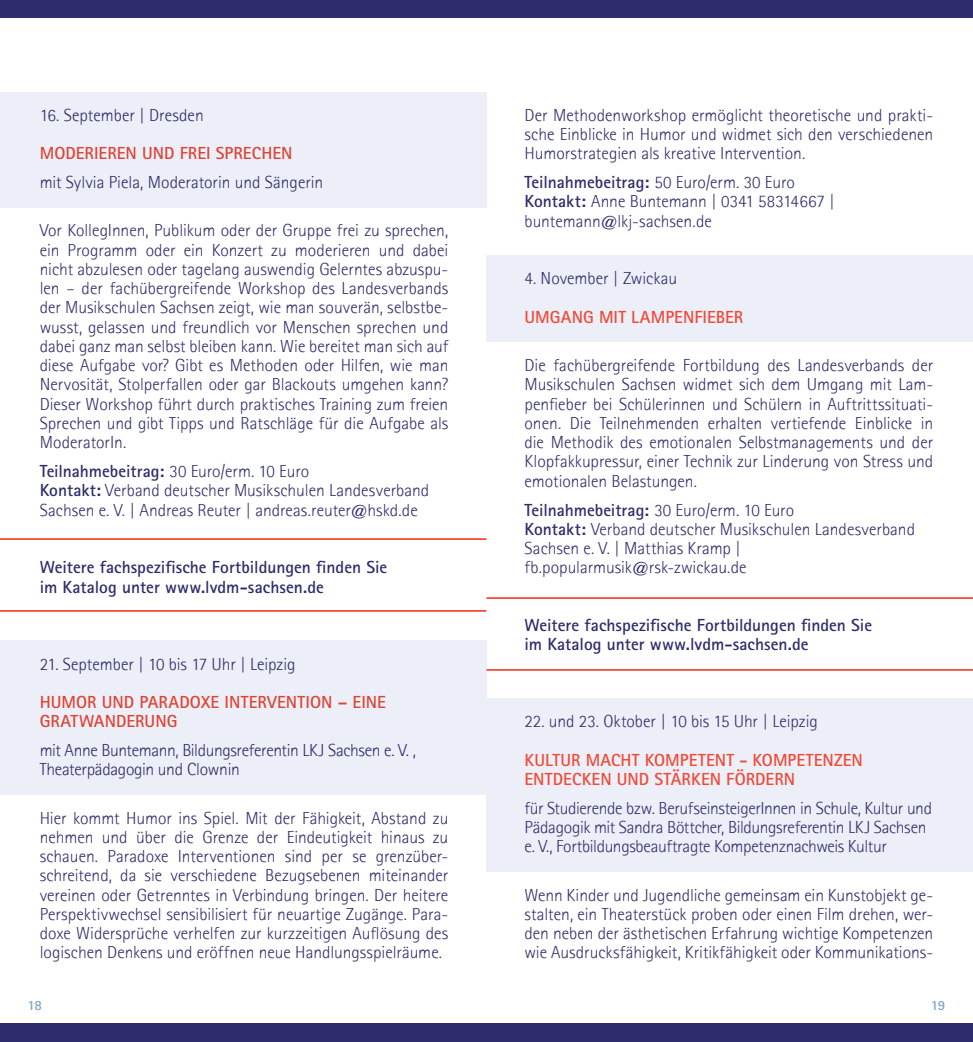
<style>
.page{position:relative;width:973px;height:1042px;background:#fff}
.page>*{position:absolute;margin:0;border:0;box-sizing:border-box;transform-origin:0 0}
.t1{font:300 17.5px/19.2px "Rotis Sans Serif";letter-spacing:-.005em;color:#2e2c6c;text-align:justify}
.t2{font:700 17.5px/19.2px "Rotis Sans Serif Std";letter-spacing:-.005em;color:#2e2c6c}
.t3{font:700 17.5px/19.2px "Rotis Sans Serif Std";letter-spacing:.005em;color:#f04938}
.t4{font:700 14px "Rotis Sans Serif Std";color:#7da3cc}
.s1{font-family:"Rotis Sans Serif";font-weight:300}
.s2{font-family:"Rotis Sans Serif Std";font-weight:700}
</style>
<div class="page">
<div style="left:0;top:1023px;width:972px;height:19px;background:#2e2c6c"></div>
<div style="left:0;top:0;width:972px;height:17px;background:#2e2c6c"></div>
<div style="left:486px;top:698px;width:486px;height:174px;background:#eceff7"></div>
<div style="left:486px;top:256px;width:486px;height:86px;background:#eceff7"></div>
<div style="left:0;top:92px;width:486px;height:115px;background:#eceff7"></div>
<div style="left:0;top:641px;width:486px;height:153px;background:#eceff7"></div>
<svg style="left:0;top:538px;width:972px;height:133px"></svg>
<p class="t1" style="left:40px;top:105px;width:165px">16. September | Dresden</p>
<p class="t3" style="left:40px;top:144px;width:254px">Moderieren und frei sprechen</p>
<p class="t1" style="left:40px;top:173px;width:285px">mit Sylvia Piela, Moderatorin und Sängerin</p>
<p class="t1" style="left:40px;top:221px;width:410px">Vor KollegInnen, Publikum oder der Gruppe frei zu sprechen, ein Programm oder ein Konzert zu moderieren und dabei nicht abzulesen oder tagelang auswendig Gelerntes abzuspu&shy;len – der fachübergreifende Workshop des Landesverbands der Musikschulen Sachsen zeigt, wie man souverän, selbstbe&shy;wusst, gelassen und freundlich vor Menschen sprechen und dabei ganz man selbst bleiben kann. Wie bereitet man sich auf diese Aufgabe vor? Gibt es Methoden oder Hilfen, wie man Nervosität, Stolperfallen oder gar Blackouts umgehen kann?<br>Dieser Workshop führt durch praktisches Training zum freien Sprechen und gibt Tipps und Ratschläge für die Aufgabe als ModeratorIn.</p>
<p class="t2" style="left:40px;top:461px;width:271px">Teilnahmebeitrag: <span class="s1">30 Euro/erm. 10 Euro</span></p>
<p class="t1" style="left:40px;top:481px;width:391px"><span class="s2">Kontakt:</span> Verband deutscher Musikschulen Landesverband<br>Sachsen e. V. | Andreas Reuter | andreas.reuter@hskd.de</p>
<p class="t2" style="left:40px;top:557px;width:349px">Weitere fachspezifische Fortbildungen finden Sie im Katalog unter www.lvdm-sachsen.de</p>
<p class="t1" style="left:40px;top:654px;width:257px">21. September | 10 bis 17 Uhr | Leipzig</p>
<p class="t3" style="left:40px;top:692px;width:348px">Humor und paradoxe Intervention – eine<br>Gratwanderung</p>
<p class="t1" style="left:40px;top:740px;width:378px">mit Anne Buntemann, Bildungsreferentin LKJ Sachsen e. V. ,<br>Theaterpädagogin und Clownin</p>
<p class="t1" style="left:40px;top:808px;width:410px">Hier kommt Humor ins Spiel. Mit der Fähigkeit, Abstand zu nehmen und über die Grenze der Eindeutigkeit hinaus zu schauen. Paradoxe Interventionen sind per se grenzüber&shy;schreitend, da sie verschiedene Bezugsebenen miteinander vereinen oder Getrenntes in Verbindung bringen. Der heitere Perspektivwechsel sensibilisiert für neuartige Zugänge. Para&shy;doxe Widersprüche verhelfen zur kurzzeitigen Auflösung des logischen Denkens und eröffnen neue Handlungsspielräume.</p>
<p class="t1" style="left:524px;top:105px;width:410px">Der Methodenworkshop ermöglicht theoretische und prakti&shy;sche Einblicke in Humor und widmet sich den verschiedenen Humorstrategien als kreative Intervention.</p>
<p class="t2" style="left:524px;top:172px;width:272px">Teilnahmebeitrag: <span class="s1">50 Euro/erm. 30 Euro</span></p>
<p class="t1" style="left:524px;top:192px;width:312px"><span class="s2">Kontakt:</span> Anne Buntemann | 0341 58314667 | buntemann@lkj-sachsen.de</p>
<p class="t1" style="left:524px;top:269px;width:154px">4. November | Zwickau</p>
<p class="t3" style="left:524px;top:307px;width:84px">Umgang mit</p>
<p class="t3" style="left:631px;top:307px;width:12px">Lam</p>
<p class="t3" style="left:665px;top:307px;width:38px">penfiebe</p>
<p class="t3" style="left:733px;top:307px;width:11px">r</p>
<p class="t1" style="left:524px;top:355px;width:410px">Die fachübergreifende Fortbildung des Landesverbands der Musikschulen Sachsen widmet sich dem Umgang mit Lam&shy;penfieber bei Schülerinnen und Schülern in Auftrittssituati&shy;onen. Die Teilnehmenden erhalten vertiefende Einblicke in die Methodik des emotionalen Selbstmanagements und der Klopfakkupressur, einer Technik zur Linderung von Stress und emotionalen Belastungen.</p>
<p class="t2" style="left:524px;top:500px;width:271px">Teilnahmebeitrag: <span class="s1">30 Euro/erm. 10 Euro</span></p>
<p class="t1" style="left:524px;top:519px;width:392px;text-align:left"><span class="s2">Kontakt:</span> Verband deutscher Musikschulen Landesverband<br>Sachsen e. V. | Matthias Kramp | fb.popularmusik@rsk-zwickau.de</p>
<p class="t2" style="left:524px;top:615px;width:349px">Weitere fachspezifische Fortbildungen finden Sie im Katalog unter www.lvdm-sachsen.de</p>
<p class="t1" style="left:524px;top:712px;width:295px">22. und 23. Oktober | 10 bis 15 Uhr | Leipzig</p>
<p class="t3" style="left:524px;top:750px;width:340px">Kultur macht kompetent - Kompetenzen entdecken und Stärken fördern</p>
<p class="t1" style="left:524px;top:798px;width:409px;text-align:left">für Studierende bzw. BerufseinsteigerInnen in Schule, Kultur und<br>Pädagogik mit Sandra Böttcher, Bildungsreferentin LKJ Sachsen e. V., Fortbildungsbeauftragte Kompetenznachweis Kultur</p>
<p class="t1" style="left:524px;top:885px;width:410px">Wenn Kinder und Jugendliche gemeinsam ein Kunstobjekt ge&shy;stalten, ein Theaterstück proben oder einen Film drehen, wer&shy;den neben der ästhetischen Erfahrung wichtige Kompetenzen wie Ausdrucksfähigkeit, Kritikfähigkeit oder Kommunikations-</p>
<p class="t4" style="left:27px;top:996px;width:16px">18</p>
<p class="t4" style="left:930px;top:996px;width:16px">19</p>
</div>
